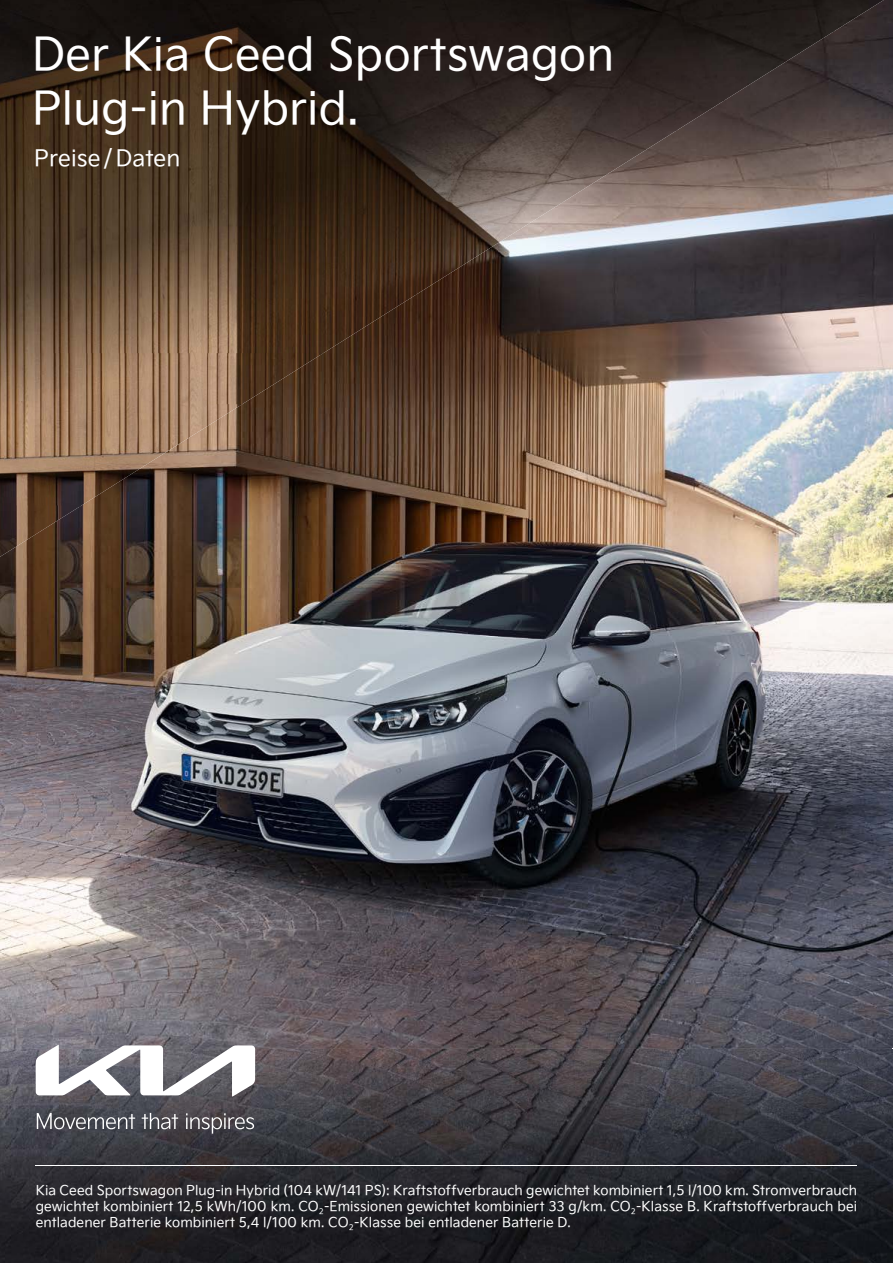
<style>
.page{position:relative;width:893px;height:1263px;background:#fff}
.page>*{position:absolute;margin:0;border:0;box-sizing:border-box;transform-origin:0 0}
.t1{font:45px/54px "Kia Signature OTF Regular";letter-spacing:.005em;color:#fff}
.t2{font:22.5px "Kia Signature OTF Regular";letter-spacing:.005em;color:#fff}
.t3{font:13.5px/16.2px "Kia Signature OTF Regular";letter-spacing:.005em;color:#fff;text-align:justify}
</style>
<div class="page">
<img style="left:0;top:0;width:893px;height:1049px">
<img style="left:0;top:0;width:417px;height:355px">
<img style="left:415px;top:0;width:262px;height:203px">
<img style="left:676px;top:0;width:158px;height:101px">
<img style="left:832px;top:0;width:52px;height:32px">
<img style="left:676px;top:100px;width:50px;height:31px">
<img style="left:415px;top:202px;width:106px;height:93px">
<img style="left:520px;top:202px;width:44px;height:27px">
<img style="left:0;top:353px;width:208px;height:154px">
<img style="left:207px;top:353px;width:116px;height:53px">
<img style="left:207px;top:404px;width:35px;height:22px">
<img style="left:0;top:505px;width:82px;height:52px">
<img style="left:0;top:1049px;width:893px;height:214px">
<hr style="left:36px;top:1165px;width:821px;height:1px;background:#fff">
<svg style="left:36px;top:1045px;width:219px;height:51px"></svg>
<svg style="left:37px;top:1113px;width:98px;height:16px;background:#6f7076"></svg>
<svg style="left:142px;top:1113px;width:36px;height:16px"></svg>
<svg style="left:186px;top:1113px;width:68px;height:20px"></svg>
<h1 class="t1" style="left:32px;top:24px;width:583px">Der Kia Ceed Sportswagon<br>Plug-in Hybrid.</h1>
<h2 class="t2" style="left:34px;top:141px;width:148px">Preise / Daten</h2>
<p class="t3" style="left:36px;top:1181px;width:823px">Kia Ceed Sportswagon Plug-in Hybrid (104 kW/141 PS): Kraftstoffverbrauch gewichtet kombiniert 1,5 l/100 km. Stromverbrauch gewichtet kombiniert 12,5 kWh/100 km. CO<sub>2</sub>-Emissionen gewichtet kombiniert 33 g/km. CO<sub>2</sub>-Klasse B. Kraftstoffverbrauch bei entladener Batterie kombiniert 5,4 l/100 km. CO<sub>2</sub>-Klasse bei entladener Batterie D.</p>
</div>
